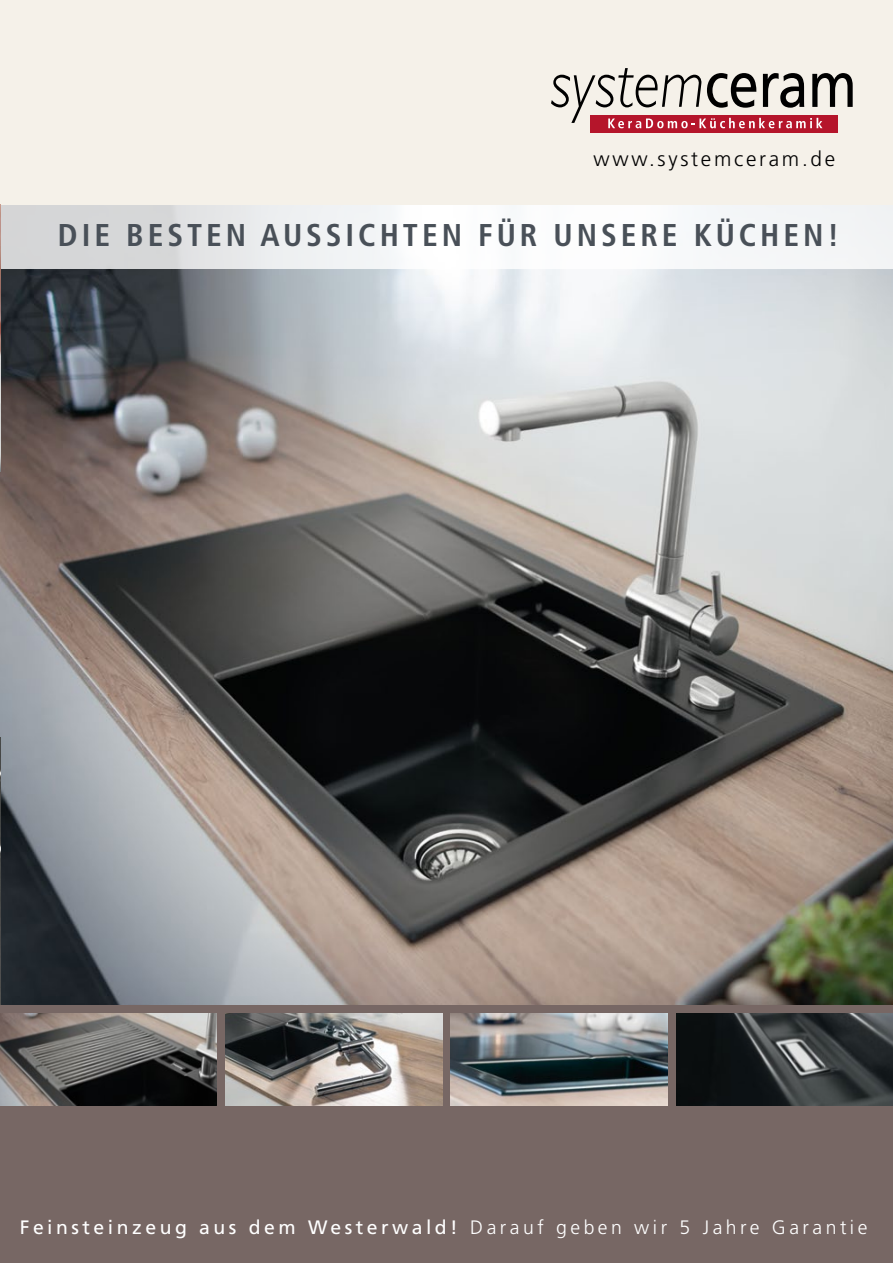
<style>
.page{position:relative;width:893px;height:1263px;background:#fff}
.page>*{position:absolute;margin:0;border:0;box-sizing:border-box;transform-origin:0 0}
.t1{font:700 condensed 31.5px "Frutiger";letter-spacing:.125em;color:#495058}
.t2{font:300 20.85px "Frutiger";letter-spacing:.13em;color:#000}
.t3{font:19.35px "Frutiger";letter-spacing:.18em;color:#fff}
.s1{font-weight:300}
</style>
<div class="page">
<div style="left:0;top:1004px;width:893px;height:259px;background:#776764"></div>
<img style="left:1px;top:269px;width:892px;height:735px">
<svg style="left:1px;top:205px;width:892px;height:64px;fill:#f3f5f6"></svg>
<div style="left:0;top:0;width:893px;height:205px;background:#f5f1e9"></div>
<div style="left:590px;top:115px;width:248px;height:18px;background:#b5152b"></div>
<svg style="left:551px;top:69px;width:302px;height:59px"></svg>
<img style="left:225px;top:1013px;width:217px;height:93px">
<img style="left:676px;top:1013px;width:217px;height:93px">
<img style="left:0;top:1013px;width:217px;height:93px">
<img style="left:451px;top:1013px;width:217px;height:93px">
<img style="left:0;top:738px;width:1px;height:266px">
<img style="left:0;top:205px;width:1px;height:266px">
<hr style="left:0;top:471px;width:1px;height:267px;background:#cac1b8">
<p class="t2" style="left:593px;top:147px;width:243px">www.systemceram.de</p>
<h1 class="t1" style="left:58px;top:217px;width:783px">DIE BESTEN AUSSICHTEN FÜR UNSERE KÜCHEN!</h1>
<p class="t3" style="left:20px;top:1216px;width:849px">Feinsteinzeug aus dem Westerwald! <span class="s1">Darauf geben wir 5 Jahre Garantie</span></p>
</div>
